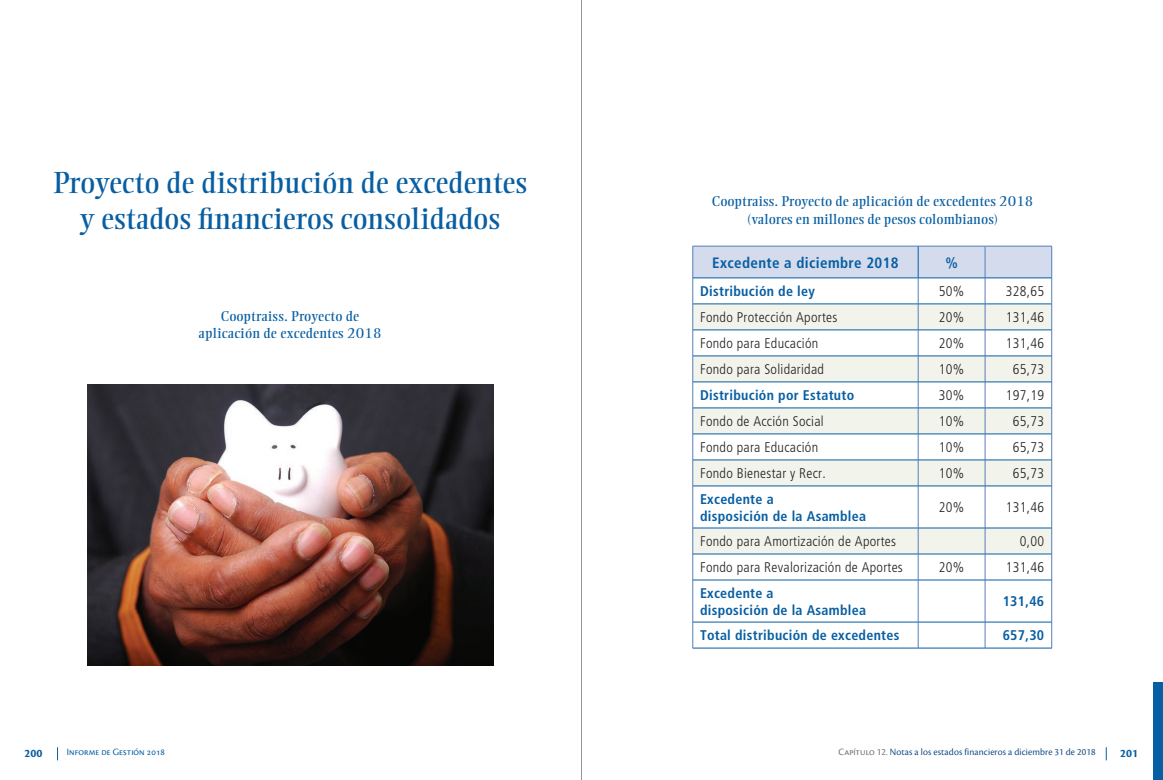
<style>
.page{position:relative;width:1163px;height:780px;background:#fff}
.page>*{position:absolute;margin:0;border:0;box-sizing:border-box;transform-origin:0 0}
.Destacado{font:30px/36px "Ellington";color:#075ea2;text-align:center}
.Destacado-2{font:700 condensed 15px "Frutiger";letter-spacing:.025em;color:#075ea2}
.TABLA{font:300 condensed 14px "Frutiger";letter-spacing:.02em;color:#231f20}
.TABLA-2{font:700 condensed 14px/16.8px "Frutiger";letter-spacing:.02em;color:#075ea2}
.Titulo_cuadro{font:14px/18px "Ellington";letter-spacing:.02em;color:#075ea2;text-align:center}
.T1{font:14px/16.8px "Ellington";letter-spacing:.025em;color:#075ea2;text-align:center}
.t1{font:700 12px "Cronos Pro";color:#075ea2}
.t2{font:10px "Cronos Pro Disp";letter-spacing:.015em;color:#0f4a82}
.t3{font:10px "Cronos Pro Disp";letter-spacing:.015em;color:#075ea2}
.s1{color:#6c6d70}
</style>
<div class="page">
<svg style="left:1105px;top:747px;width:1px;height:13px"></svg>
<svg style="left:57px;top:747px;width:1px;height:13px"></svg>
<div style="left:1152px;top:682px;width:10px;height:98px;background:#075ea2"></div>
<hr style="left:581px;top:0;width:1px;height:780px;background:#939598">
<svg style="left:693px;top:486px;width:358px;height:67px"></svg>
<svg style="left:692px;top:246px;width:360px;height:240px"></svg>
<hr style="left:692px;top:486px;width:1px;height:42px;background:#567eb8">
<hr style="left:917px;top:486px;width:1px;height:41px;background:#567eb8">
<hr style="left:984px;top:486px;width:1px;height:41px;background:#567eb8">
<hr style="left:1051px;top:486px;width:1px;height:42px;background:#567eb8">
<svg style="left:692px;top:528px;width:1px;height:52px"></svg>
<svg style="left:917px;top:528px;width:1px;height:51px"></svg>
<svg style="left:984px;top:528px;width:1px;height:51px"></svg>
<svg style="left:1051px;top:528px;width:1px;height:52px"></svg>
<hr style="left:692px;top:580px;width:1px;height:42px;background:#567eb8">
<hr style="left:917px;top:580px;width:1px;height:41px;background:#567eb8">
<hr style="left:984px;top:580px;width:1px;height:41px;background:#567eb8">
<hr style="left:1051px;top:580px;width:1px;height:42px;background:#567eb8">
<svg style="left:692px;top:622px;width:1px;height:25px"></svg>
<svg style="left:917px;top:622px;width:1px;height:25px"></svg>
<svg style="left:984px;top:622px;width:1px;height:25px"></svg>
<svg style="left:1051px;top:622px;width:1px;height:25px"></svg>
<hr style="left:917px;top:246px;width:1px;height:31px;background:#075ea2">
<hr style="left:693px;top:277px;width:225px;height:1px;background:#075ea2">
<hr style="left:918px;top:277px;width:66px;height:1px;background:#075ea2">
<hr style="left:984px;top:277px;width:67px;height:1px;background:#075ea2">
<hr style="left:693px;top:303px;width:225px;height:1px;background:#075ea2">
<hr style="left:918px;top:303px;width:66px;height:1px;background:#075ea2">
<hr style="left:984px;top:303px;width:67px;height:1px;background:#075ea2">
<hr style="left:693px;top:329px;width:225px;height:1px;background:#075ea2">
<hr style="left:918px;top:329px;width:66px;height:1px;background:#075ea2">
<hr style="left:984px;top:329px;width:67px;height:1px;background:#075ea2">
<hr style="left:693px;top:355px;width:225px;height:1px;background:#075ea2">
<hr style="left:918px;top:355px;width:66px;height:1px;background:#075ea2">
<hr style="left:984px;top:355px;width:67px;height:1px;background:#075ea2">
<hr style="left:693px;top:381px;width:225px;height:1px;background:#075ea2">
<hr style="left:918px;top:381px;width:66px;height:1px;background:#075ea2">
<hr style="left:984px;top:381px;width:67px;height:1px;background:#075ea2">
<hr style="left:693px;top:407px;width:225px;height:1px;background:#075ea2">
<hr style="left:918px;top:407px;width:66px;height:1px;background:#075ea2">
<hr style="left:984px;top:407px;width:67px;height:1px;background:#075ea2">
<hr style="left:693px;top:433px;width:225px;height:1px;background:#075ea2">
<hr style="left:918px;top:433px;width:66px;height:1px;background:#075ea2">
<hr style="left:984px;top:433px;width:67px;height:1px;background:#075ea2">
<hr style="left:693px;top:459px;width:225px;height:1px;background:#075ea2">
<hr style="left:918px;top:459px;width:66px;height:1px;background:#075ea2">
<hr style="left:984px;top:459px;width:67px;height:1px;background:#075ea2">
<hr style="left:693px;top:485px;width:225px;height:1px;background:#075ea2">
<hr style="left:918px;top:485px;width:66px;height:1px;background:#075ea2">
<hr style="left:984px;top:485px;width:67px;height:1px;background:#075ea2">
<hr style="left:693px;top:527px;width:225px;height:1px;background:#075ea2">
<hr style="left:918px;top:527px;width:66px;height:1px;background:#075ea2">
<hr style="left:984px;top:527px;width:67px;height:1px;background:#075ea2">
<hr style="left:693px;top:553px;width:225px;height:1px;background:#075ea2">
<hr style="left:918px;top:553px;width:66px;height:1px;background:#075ea2">
<hr style="left:984px;top:553px;width:67px;height:1px;background:#075ea2">
<hr style="left:693px;top:579px;width:225px;height:1px;background:#075ea2">
<hr style="left:918px;top:579px;width:66px;height:1px;background:#075ea2">
<hr style="left:984px;top:579px;width:67px;height:1px;background:#075ea2">
<hr style="left:693px;top:621px;width:225px;height:1px;background:#075ea2">
<hr style="left:918px;top:621px;width:66px;height:1px;background:#075ea2">
<hr style="left:984px;top:621px;width:67px;height:1px;background:#075ea2">
<hr style="left:692px;top:647px;width:226px;height:1px;background:#075ea2">
<hr style="left:918px;top:647px;width:66px;height:1px;background:#075ea2">
<hr style="left:984px;top:647px;width:67px;height:1px;background:#075ea2">
<img style="left:87px;top:384px;width:406px;height:281px">
<p class="Destacado" style="left:53px;top:165px;width:475px">Proyecto de distribución de excedentes y estados financieros consolidados</p>
<p class="T1" style="left:198px;top:308px;width:184px">Cooptraiss. Proyecto de aplicación de excedentes 2018</p>
<p class="Titulo_cuadro" style="left:711px;top:193px;width:323px">Cooptraiss. Proyecto de aplicación de excedentes 2018 (valores en millones de pesos colombianos)</p>
<p class="Destacado-2" style="left:712px;top:253px;width:188px">Excedente a diciembre 2018</p>
<p class="Destacado-2" style="left:945px;top:253px;width:14px">%</p>
<p class="TABLA-2" style="left:700px;top:283px;width:116px">Distribución de ley</p>
<p class="TABLA" style="left:938px;top:283px;width:27px">50%</p>
<p class="TABLA" style="left:1005px;top:283px;width:40px">328,65</p>
<p class="TABLA" style="left:700px;top:309px;width:139px">Fondo Protección Aportes</p>
<p class="TABLA" style="left:938px;top:309px;width:27px">20%</p>
<p class="TABLA" style="left:1005px;top:309px;width:40px">131,46</p>
<p class="TABLA" style="left:700px;top:335px;width:120px">Fondo para Educación</p>
<p class="TABLA" style="left:938px;top:335px;width:27px">20%</p>
<p class="TABLA" style="left:1005px;top:335px;width:40px">131,46</p>
<p class="TABLA" style="left:700px;top:361px;width:125px">Fondo para Solidaridad</p>
<p class="TABLA" style="left:938px;top:361px;width:27px">10%</p>
<p class="TABLA" style="left:1012px;top:361px;width:33px">65,73</p>
<p class="TABLA-2" style="left:700px;top:387px;width:156px">Distribución por Estatuto</p>
<p class="TABLA" style="left:938px;top:387px;width:27px">30%</p>
<p class="TABLA" style="left:1005px;top:387px;width:40px">197,19</p>
<p class="TABLA" style="left:700px;top:413px;width:125px">Fondo de Acción Social</p>
<p class="TABLA" style="left:938px;top:413px;width:27px">10%</p>
<p class="TABLA" style="left:1012px;top:413px;width:33px">65,73</p>
<p class="TABLA" style="left:700px;top:439px;width:120px">Fondo para Educación</p>
<p class="TABLA" style="left:938px;top:439px;width:27px">10%</p>
<p class="TABLA" style="left:1012px;top:439px;width:33px">65,73</p>
<p class="TABLA" style="left:700px;top:465px;width:127px">Fondo Bienestar y Recr.</p>
<p class="TABLA" style="left:938px;top:465px;width:27px">10%</p>
<p class="TABLA" style="left:1012px;top:465px;width:33px">65,73</p>
<p class="TABLA-2" style="left:700px;top:490px;width:167px">Excedente a<br>disposición de la Asamblea</p>
<p class="TABLA" style="left:938px;top:499px;width:27px">20%</p>
<p class="TABLA" style="left:1005px;top:499px;width:40px">131,46</p>
<p class="TABLA" style="left:700px;top:533px;width:197px">Fondo para Amortización de Aportes</p>
<p class="TABLA" style="left:1019px;top:533px;width:26px">0,00</p>
<p class="TABLA" style="left:700px;top:559px;width:204px">Fondo para Revalorización de Aportes</p>
<p class="TABLA" style="left:938px;top:559px;width:27px">20%</p>
<p class="TABLA" style="left:1005px;top:559px;width:40px">131,46</p>
<p class="TABLA-2" style="left:700px;top:584px;width:167px">Excedente a<br>disposición de la Asamblea</p>
<p class="TABLA-2" style="left:1002px;top:593px;width:43px">131,46</p>
<p class="TABLA-2" style="left:700px;top:627px;width:201px">Total distribución de excedentes</p>
<p class="TABLA-2" style="left:1002px;top:627px;width:43px">657,30</p>
<p class="t1" style="left:25px;top:746px;width:19px">200</p>
<p class="t3" style="left:67px;top:746px;width:100px">Informe de Gestión 2018</p>
<p class="t2" style="left:838px;top:746px;width:258px"><span class="s1">Capítulo 12.</span> Notas a los estados financieros a diciembre 31 de 2018</p>
<p class="t1" style="left:1119px;top:746px;width:19px">201</p>
</div>
